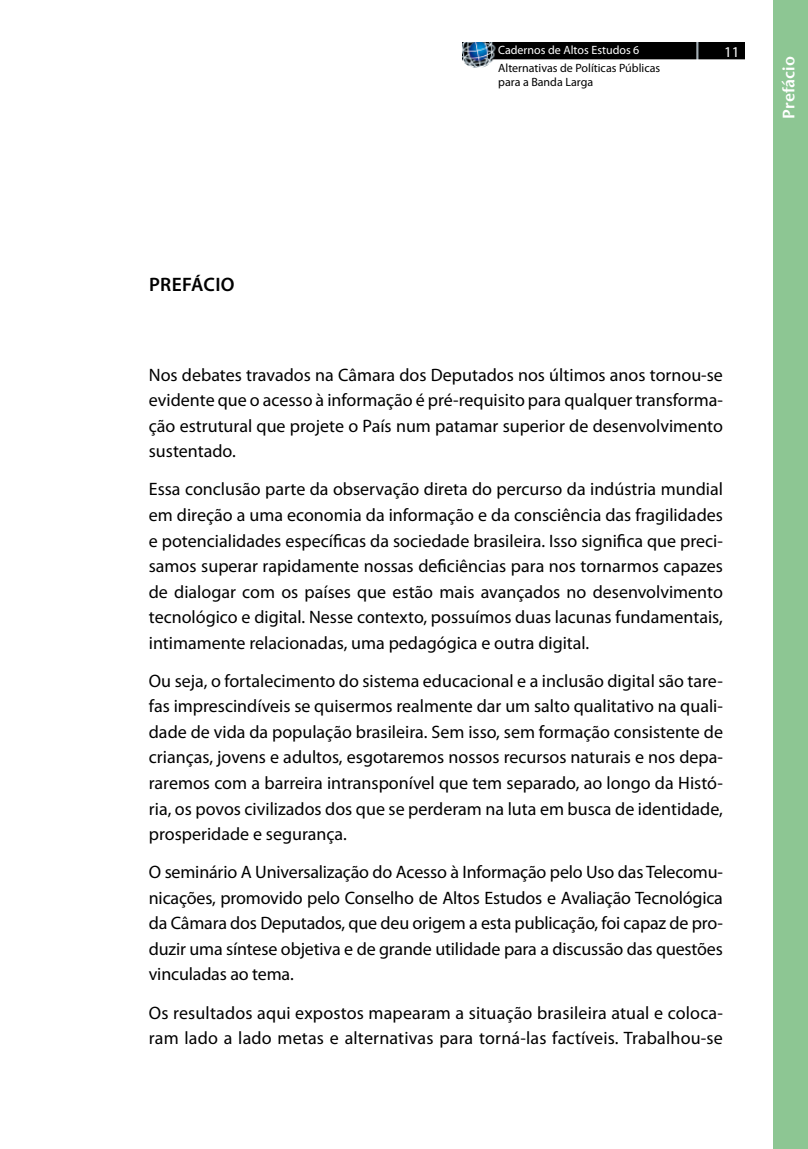
<style>
.page{position:relative;width:808px;height:1149px;background:#fff}
.page>*{position:absolute;margin:0;border:0;box-sizing:border-box;transform-origin:0 0}
.t1{font:600 19.5px "Myriad Pro";color:#000}
.t2{font:18px/25.5px "Myriad Pro";color:#000;text-align:justify}
.t3{font:600 16.5px "Stone Sans";color:#fff}
.t4{font:15px "Myriad Pro";color:#fff}
.t5{font:12px/13.5px "Myriad Pro";color:#000}
.t6{font:12px "Myriad Pro";color:#fff}
</style>
<div class="page">
<div style="left:773px;top:0;width:35px;height:1148px;background:#8dc693"></div>
<img style="left:462px;top:42px;width:282px;height:26px">
<p class="t6" style="left:498px;top:43px;width:143px">Cadernos de Altos Estudos 6</p>
<p class="t4" style="left:724px;top:42px;width:17px">11</p>
<p class="t5" style="left:498px;top:61px;width:164px">Alternativas de Políticas Públicas para a Banda Larga</p>
<p class="t3" style="left:779px;top:119px;width:64px;rotate:-90deg">Prefácio</p>
<p class="t1" style="left:149px;top:272px;width:23px">PREFÁCIO</p>
<p class="t2" style="left:149px;top:361px;width:576px">Nos debates travados na Câmara dos Deputados nos últimos anos tornou-se evidente que o acesso à informação é pré-requisito para qualquer transforma&shy;ção estrutural que projete o País num patamar superior de desenvolvimento sustentado.</p>
<p class="t2" style="left:149px;top:476px;width:576px">Essa conclusão parte da observação direta do percurso da indústria mundial em direção a uma economia da informação e da consciência das fragilidades e potencialidades específicas da sociedade brasileira. Isso significa que preci&shy;samos superar rapidamente nossas deficiências para nos tornarmos capazes de dialogar com os países que estão mais avançados no desenvolvimento tecnológico e digital. Nesse contexto, possuímos duas lacunas fundamentais, intimamente relacionadas, uma pedagógica e outra digital.</p>
<p class="t2" style="left:149px;top:667px;width:576px">Ou seja, o fortalecimento do sistema educacional e a inclusão digital são tare&shy;fas imprescindíveis se quisermos realmente dar um salto qualitativo na quali&shy;dade de vida da população brasileira. Sem isso, sem formação consistente de crianças, jovens e adultos, esgotaremos nossos recursos naturais e nos depa&shy;raremos com a barreira intransponível que tem separado, ao longo da Histó&shy;ria, os povos civilizados dos que se perderam na luta em busca de identidade, prosperidade e segurança.</p>
<p class="t2" style="left:149px;top:859px;width:576px">O seminário A Universalização do Acesso à Informação pelo Uso das Telecomu&shy;nicações, promovido pelo Conselho de Altos Estudos e Avaliação Tecnológica da Câmara dos Deputados, que deu origem a esta publicação, foi capaz de pro&shy;duzir uma síntese objetiva e de grande utilidade para a discussão das questões vinculadas ao tema.</p>
<p class="t2" style="left:149px;top:999px;width:576px">Os resultados aqui expostos mapearam a situação brasileira atual e coloca&shy;ram lado a lado metas e alternativas para torná-las factíveis. Trabalhou-se</p>
</div>
